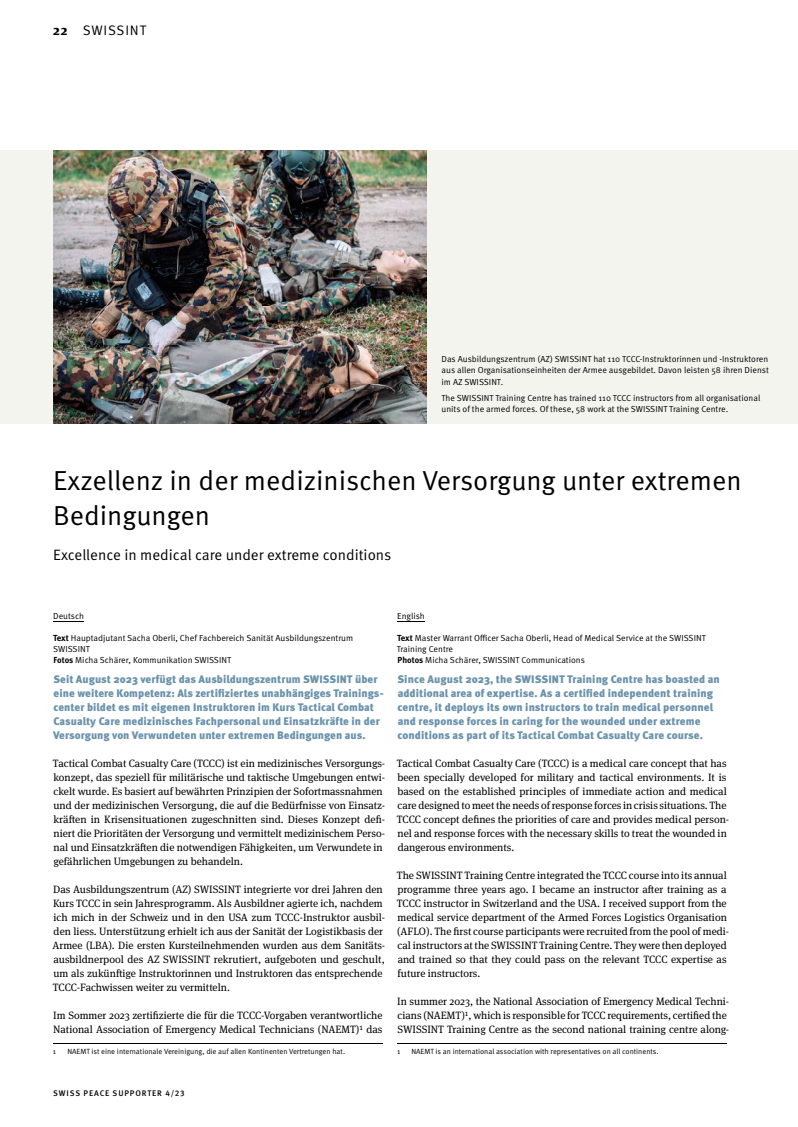
<style>
.page{position:relative;width:798px;height:1127px;background:#fff}
.page>*{position:absolute;margin:0;border:0;box-sizing:border-box;transform-origin:0 0}
.t1{font:27.5px/34.4px "Meta Pro";color:#000}
.t2{font:15px "Meta Pro";color:#000}
.t3{font:13.75px "Meta Pro";letter-spacing:.06em;color:#000}
.t4{font:900 11px/14px "Meta Pro";letter-spacing:.005em;color:#6b93ac}
.t5{font:10.62px/14px "Meta Serif OT";color:#000}
.t6{font:8.75px/11.2px "Meta Pro";color:#000}
.t7{font:500 8.12px "Meta Pro";letter-spacing:.11em;color:#000}
.t8{font:7.5px "Meta Pro";color:#000}
.s1{font-family:"Meta Serif OT";font-weight:700}
.s2{font-weight:700}
</style>
<div class="page">
<div style="left:0;top:151px;width:797px;height:273px;background:#f4f4ef"></div>
<hr style="left:797px;top:823px;width:1px;height:231px;background:#f4f4ef">
<hr style="left:53px;top:621px;width:31px;height:1px;background:#000">
<hr style="left:53px;top:1043px;width:330px;height:1px;background:#000">
<svg style="left:397px;top:621px;width:28px;height:1px"></svg>
<hr style="left:397px;top:1043px;width:329px;height:1px;background:#000">
<img style="left:53px;top:151px;width:373px;height:273px">
<p class="t3" style="left:53px;top:22px;width:94px"><span class="s1">22</span> SWISSINT</p>
<p class="t6" style="left:441px;top:354px;width:328px;text-align:justify">Das Ausbildungszentrum (AZ) SWISSINT hat 110 TCCC-Instruktorinnen und -Instruktoren aus allen Organisationseinheiten der Armee ausgebildet. Davon leisten 58 ihren Dienst im AZ SWISSINT.</p>
<p class="t6" style="left:441px;top:393px;width:320px">The SWISSINT Training Centre has trained 110 TCCC instructors from all organisational units of the armed forces. Of these, 58 work at the SWISSINT Training Centre.</p>
<h1 class="t1" style="left:53px;top:464px;width:689px">Exzellenz in der medizinischen Versorgung unter extremen<br>Bedingungen</h1>
<h2 class="t2" style="left:53px;top:545px;width:339px">Excellence in medical care under extreme conditions</h2>
<p class="t6" style="left:53px;top:611px;width:32px">Deutsch</p>
<p class="t6" style="left:53px;top:632px;width:301px"><span class="s2">Text</span> Hauptadjutant Sacha Oberli, Chef Fachbereich Sanität Ausbildungszentrum<br>SWISSINT<br><span class="s2">Fotos</span> Micha Schärer, Kommunikation SWISSINT</p>
<p class="t4" style="left:53px;top:672px;width:332px">Seit August 2023 verfügt das Ausbildungszentrum SWISSINT über eine weitere Kompetenz: Als zertifiziertes unabhängiges Trainings&shy;center bildet es mit eigenen Instruktoren im Kurs Tactical Combat Casualty Care medizinisches Fachpersonal und Einsatzkräfte in der Versorgung von Verwundeten unter extremen Bedingungen aus.</p>
<p class="t5" style="left:53px;top:756px;width:334px">Tactical Combat Casualty Care (TCCC) ist ein medizinisches Versorgungs&shy;konzept, das speziell für militärische und taktische Umgebungen entwi&shy;ckelt wurde. Es basiert auf bewährten Prinzipien der Sofortmassnahmen und der medizinischen Versorgung, die auf die Bedürfnisse von Einsatz&shy;kräften in Krisensituationen zugeschnitten sind. Dieses Konzept defi&shy;niert die Prioritäten der Versorgung und vermittelt medizinischem Perso&shy;nal und Einsatzkräften die notwendigen Fähigkeiten, um Verwundete in gefährlichen Umgebungen zu behandeln.</p>
<p class="t5" style="left:52px;top:882px;width:334px">Das Ausbildungszentrum (AZ) SWISSINT integrierte vor drei Jahren den Kurs TCCC in sein Jahresprogramm. Als Ausbildner agierte ich, nachdem ich mich in der Schweiz und in den USA zum TCCC-Instruktor ausbil&shy;den liess. Unterstützung erhielt ich aus der Sanität der Logistikbasis der Armee (LBA). Die ersten Kursteilnehmenden wurden aus dem Sanitäts&shy;ausbildnerpool des AZ SWISSINT rekrutiert, aufgeboten und geschult, um als zukünftige Instruktorinnen und Instruktoren das entsprechende TCCC-Fachwissen weiter zu vermitteln.</p>
<p class="t5" style="left:53px;top:1008px;width:331px">Im Sommer 2023 zertifizierte die für die TCCC-Vorgaben verantwortliche<br>National Association of Emergency Medical Technicians (NAEMT)<sup>1</sup> das</p>
<p class="t8" style="left:53px;top:1046px;width:5px">1</p>
<p class="t8" style="left:67px;top:1046px;width:279px">NAEMT ist eine internationale Vereinigung, die auf allen Kontinenten Vertretungen hat.</p>
<p class="t6" style="left:397px;top:611px;width:29px">English</p>
<p class="t6" style="left:396px;top:632px;width:310px"><span class="s2">Text</span> Master Warrant Officer Sacha Oberli, Head of Medical Service at the SWISSINT<br>Training Centre<br><span class="s2">Photos</span> Micha Schärer, SWISSINT Communications</p>
<p class="t4" style="left:397px;top:672px;width:324px">Since August 2023, the SWISSINT Training Centre has boasted an additional area of expertise. As a certified independent training centre, it deploys its own instructors to train medical personnel and response forces in caring for the wounded under extreme conditions as part of its Tactical Combat Casualty Care course.</p>
<p class="t5" style="left:397px;top:756px;width:334px">Tactical Combat Casualty Care (TCCC) is a medical care concept that has been specially developed for military and tactical environments. It is based on the established principles of immediate action and medical care designed to meet the needs of response forces in crisis situations. The TCCC concept defines the priorities of care and provides medical person&shy;nel and response forces with the necessary skills to treat the wounded in dangerous environments.</p>
<p class="t5" style="left:397px;top:868px;width:333px">The SWISSINT Training Centre integrated the TCCC course into its annual programme three years ago. I became an instructor after training as a TCCC instructor in Switzerland and the USA. I received support from the medical service department of the Armed Forces Logistics Organisation (AFLO). The first course participants were recruited from the pool of medi&shy;cal instructors at the SWISSINT Training Centre. They were then deployed and trained so that they could pass on the relevant TCCC expertise as future instructors.</p>
<p class="t5" style="left:397px;top:994px;width:333px">In summer 2023, the National Association of Emergency Medical Techni&shy;cians (NAEMT)<sup>1</sup>, which is responsible for TCCC requirements, certified the<br>SWISSINT Training Centre as the second national training centre along-</p>
<p class="t8" style="left:397px;top:1046px;width:5px">1</p>
<p class="t8" style="left:411px;top:1046px;width:249px">NAEMT is an international association with representatives on all continents.</p>
<p class="t7" style="left:53px;top:1088px;width:133px">SWISS PEACE SUPPORTER 4/23</p>
</div>
